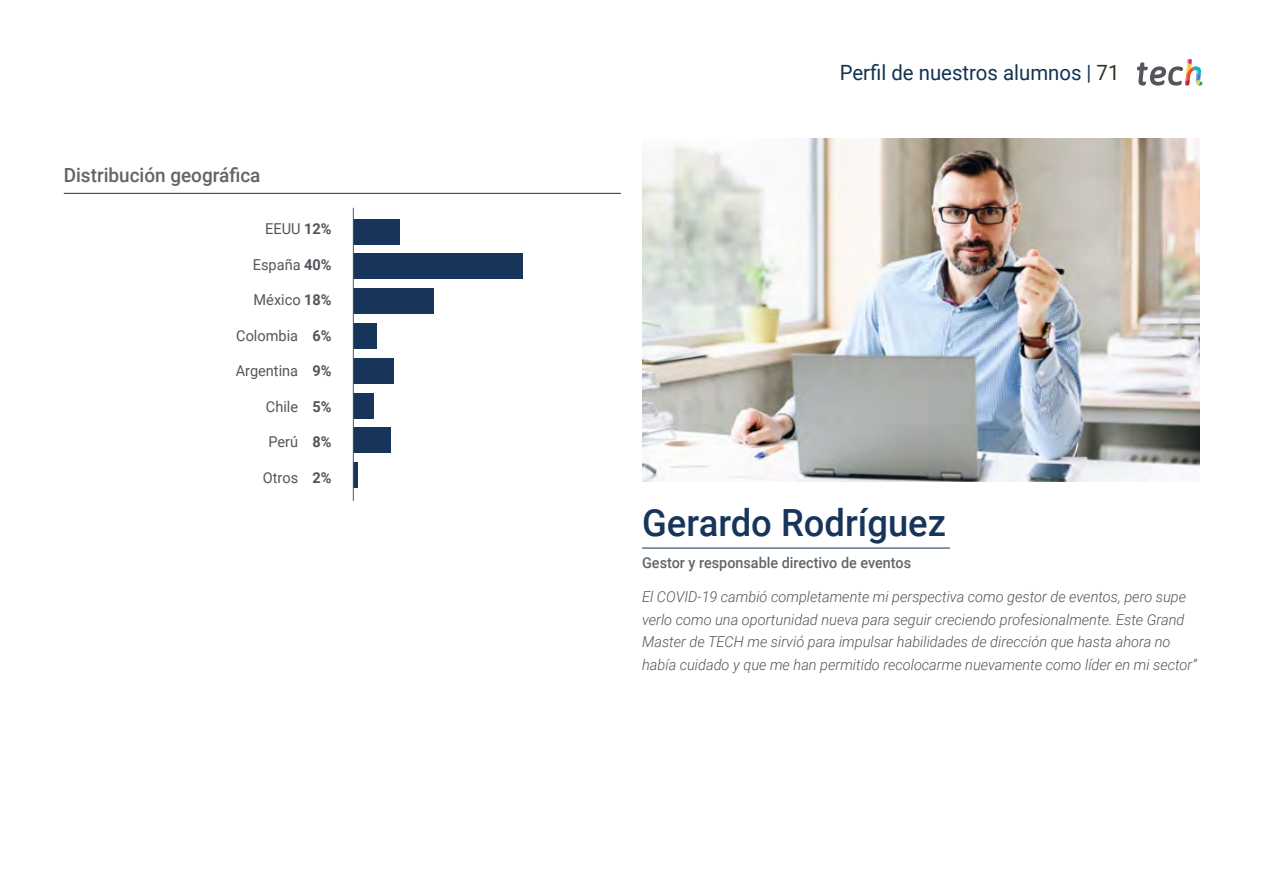
<style>
.page{position:relative;width:1263px;height:893px;background:#fff}
.page>*{position:absolute;margin:0;border:0;box-sizing:border-box;transform-origin:0 0}
.t1{font:500 37.5px "Roboto";color:#17355b}
.t2{font:21px "Roboto";color:#123352}
.t3{font:500 19.5px "Roboto";color:#61646a}
.t4{font:italic 300 15px/22.5px "Roboto";color:#52555b}
.t5{font:15px "Roboto";color:#52555b}
.t6{font:500 15px "Roboto";color:#61646a;scale:.96 1}
.s1{font-weight:700}
.s2{color:#312e20}
</style>
<div class="page">
<hr style="left:642px;top:548px;width:308px;height:1px;background:#123352">
<img style="left:642px;top:138px;width:557px;height:343px">
<hr style="left:64px;top:193px;width:557px;height:1px;background:#17355b">
<div style="left:353px;top:219px;width:47px;height:25px;background:#17355b"></div>
<div style="left:353px;top:358px;width:40px;height:26px;background:#17355b"></div>
<div style="left:353px;top:254px;width:170px;height:25px;background:#17355b"></div>
<div style="left:353px;top:393px;width:20px;height:25px;background:#17355b"></div>
<div style="left:353px;top:288px;width:81px;height:26px;background:#17355b"></div>
<div style="left:353px;top:428px;width:38px;height:25px;background:#17355b"></div>
<div style="left:353px;top:323px;width:24px;height:26px;background:#17355b"></div>
<div style="left:353px;top:462px;width:5px;height:26px;background:#17355b"></div>
<hr style="left:353px;top:208px;width:1px;height:293px;background:#52555b">
<svg style="left:1137px;top:59px;width:65px;height:27px"></svg>
<h3 class="t3" style="left:64px;top:161px;width:198px">Distribución geográfica</h3>
<p class="t5" style="left:265px;top:218px;width:68px">EEUU <span class="s1">12%</span></p>
<p class="t5" style="left:253px;top:254px;width:80px">España <span class="s1">40%</span></p>
<p class="t5" style="left:254px;top:289px;width:80px">México <span class="s1">18%</span></p>
<p class="t5" style="left:236px;top:325px;width:97px">Colombia <span class="s1">6%</span></p>
<p class="t5" style="left:236px;top:360px;width:97px">Argentina <span class="s1">9%</span></p>
<p class="t5" style="left:266px;top:396px;width:67px">Chile <span class="s1">5%</span></p>
<p class="t5" style="left:268px;top:431px;width:65px">Perú <span class="s1">8%</span></p>
<p class="t5" style="left:263px;top:467px;width:70px">Otros <span class="s1">2%</span></p>
<h2 class="t2" style="left:840px;top:57px;width:281px">Perfil de nuestros alumnos | <span class="s2">71</span></h2>
<h1 class="t1" style="left:642px;top:496px;width:305px">Gerardo Rodríguez</h1>
<p class="t6" style="left:642px;top:552px;width:282px">Gestor y responsable directivo de eventos</p>
<p class="t4" style="left:642px;top:585px;width:556px">El COVID-19 cambió completamente mi perspectiva como gestor de eventos, pero supe verlo como una oportunidad nueva para seguir creciendo profesionalmente. Este Grand Master de TECH me sirvió para impulsar habilidades de dirección que hasta ahora no había cuidado y que me han permitido recolocarme nuevamente como líder en mi sector”</p>
</div>
